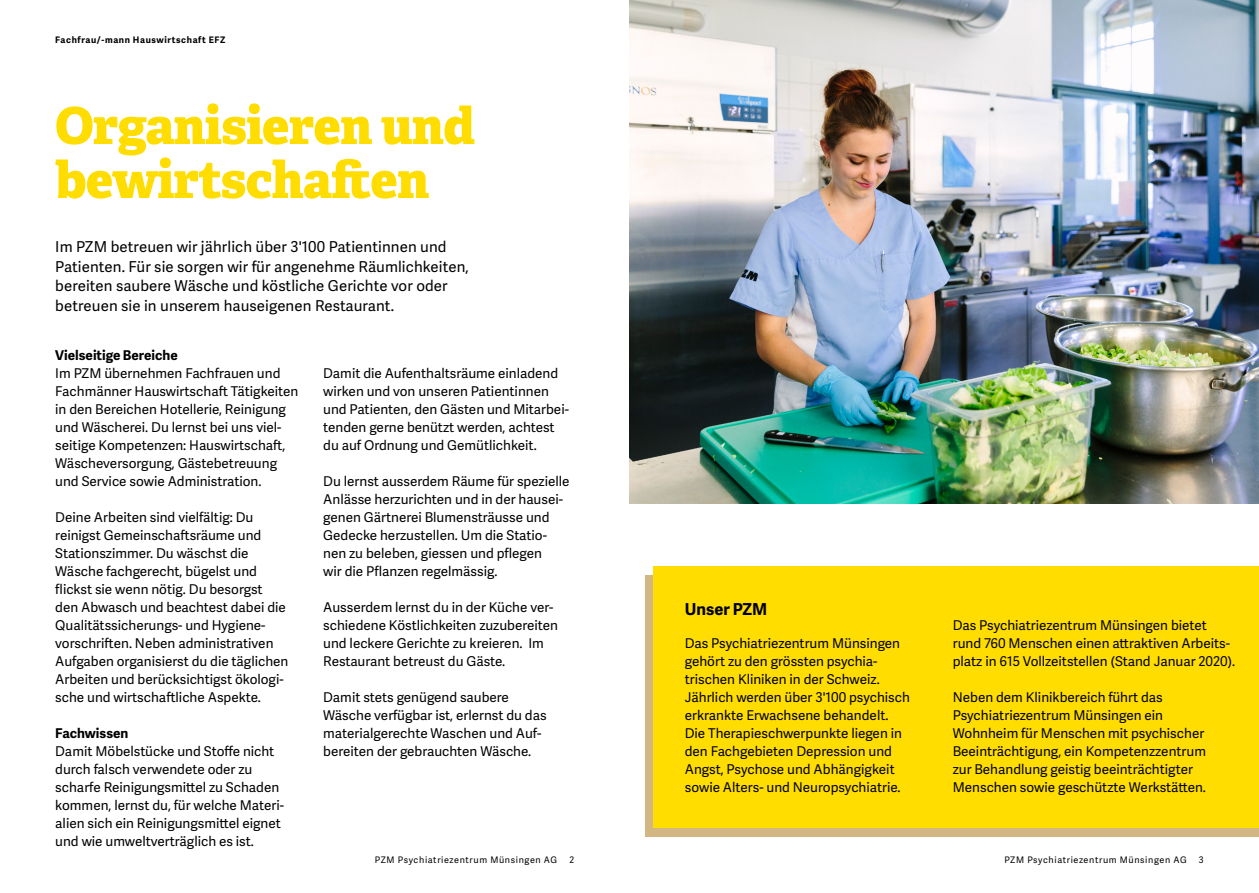
<style>
.page{position:relative;width:1259px;height:893px;background:#fff}
.page>*{position:absolute;margin:0;border:0;box-sizing:border-box;transform-origin:0 0}
.t1{font:800 51px/54px "Adelle";letter-spacing:-.01em;color:#fd0}
.t2{font:700 16.5px "Adelle Sans";color:#000}
.t3{font:15px/19.5px "Adelle Sans";letter-spacing:.01em;color:#000}
.t4{font:13.5px/18px "Adelle Sans";color:#000}
.t5{font:700 13.5px "Adelle Sans";color:#000}
.t6{font:9px "Adelle Sans";letter-spacing:.07em;color:#000}
.t7{font:700 9px "Adelle Sans";letter-spacing:.07em;color:#000}
</style>
<div class="page">
<div style="left:645px;top:575px;width:614px;height:262px;background:#d2b782"></div>
<div style="left:653px;top:566px;width:606px;height:262px;background:#fd0"></div>
<img style="left:629px;top:0;width:630px;height:504px">
<p class="t7" style="left:55px;top:33px;width:172px">Fachfrau/-mann Hauswirtschaft EFZ</p>
<h1 class="t1" style="left:55px;top:99px;width:421px">Organisieren und bewirtschaften</h1>
<p class="t3" style="left:55px;top:236px;width:415px">Im PZM betreuen wir jährlich über 3'100 Patientinnen und Patienten. Für sie sorgen wir für angenehme Räumlichkeiten, bereiten saubere Wäsche und köstliche Gerichte vor oder betreuen sie in unserem hauseigenen Restaurant.</p>
<p class="t5" style="left:55px;top:345px;width:124px">Vielseitige Bereiche</p>
<p class="t4" style="left:55px;top:364px;width:245px">Im PZM übernehmen Fachfrauen und Fachmänner Hauswirtschaft Tätigkeiten in den Bereichen Hotellerie, Reinigung und Wäscherei. Du lernst bei uns viel&shy;seitige Kompetenzen: Hauswirtschaft, Wäscheversorgung, Gästebetreuung und Service sowie Administration.</p>
<p class="t4" style="left:55px;top:508px;width:235px">Deine Arbeiten sind vielfältig: Du reinigst Gemeinschaftsräume und Stationszimmer. Du wäschst die Wäsche fachgerecht, bügelst und flickst sie wenn nötig. Du besorgst den Abwasch und beachtest dabei die Qualitätssicherungs- und Hygiene&shy;vorschriften. Neben administrativen Aufgaben organisierst du die täglichen Arbeiten und berücksichtigst ökologi&shy;sche und wirtschaftliche Aspekte.</p>
<p class="t5" style="left:55px;top:723px;width:75px">Fachwissen</p>
<p class="t4" style="left:55px;top:742px;width:230px">Damit Möbelstücke und Stoffe nicht durch falsch verwendete oder zu scharfe Reinigungsmittel zu Schaden kommen, lernst du, für welche Materi&shy;alien sich ein Reinigungsmittel eignet und wie umweltverträglich es ist.</p>
<p class="t4" style="left:323px;top:364px;width:247px">Damit die Aufenthaltsräume einladend wirken und von unseren Patientinnen und Patienten, den Gästen und Mitarbei&shy;tenden gerne benützt werden, achtest du auf Ordnung und Gemütlichkeit.</p>
<p class="t4" style="left:323px;top:472px;width:248px">Du lernst ausserdem Räume für spezielle Anlässe herzurichten und in der hausei&shy;genen Gärtnerei Blumensträusse und Gedecke herzustellen. Um die Statio&shy;nen zu beleben, giessen und pflegen<br>wir die Pflanzen regelmässig.</p>
<p class="t4" style="left:323px;top:598px;width:236px">Ausserdem lernst du in der Küche ver&shy;schiedene Köstlichkeiten zuzubereiten und leckere Gerichte zu kreieren. Im Restaurant betreust du Gäste.</p>
<p class="t4" style="left:323px;top:688px;width:225px">Damit stets genügend saubere Wäsche verfügbar ist, erlernst du das materialgerechte Waschen und Auf&shy;bereiten der gebrauchten Wäsche.</p>
<p class="t2" style="left:685px;top:597px;width:84px">Unser PZM</p>
<p class="t4" style="left:685px;top:634px;width:227px">Das Psychiatriezentrum Münsingen gehört zu den grössten psychia&shy;trischen Kliniken in der Schweiz.<br>Jährlich werden über 3'100 psychisch erkrankte Erwachsene behandelt.<br>Die Therapieschwerpunkte liegen in den Fachgebieten Depression und Angst, Psychose und Abhängigkeit sowie Alters- und Neuropsychiatrie.</p>
<p class="t4" style="left:952px;top:616px;width:284px">Das Psychiatriezentrum Münsingen bietet rund 760 Menschen einen attraktiven Arbeits&shy;platz in 615 Vollzeitstellen (Stand Januar 2020).</p>
<p class="t4" style="left:952px;top:688px;width:255px">Neben dem Klinikbereich führt das Psychiatriezentrum Münsingen ein Wohnheim für Menschen mit psychischer Beeinträchtigung, ein Kompetenzzentrum zur Behandlung geistig beeinträchtigter Menschen sowie geschützte Werkstätten.</p>
<p class="t6" style="left:375px;top:854px;width:184px">PZM Psychiatriezentrum Münsingen AG</p>
<p class="t6" style="left:569px;top:854px;width:6px">2</p>
<p class="t6" style="left:1004px;top:854px;width:184px">PZM Psychiatriezentrum Münsingen AG</p>
<p class="t6" style="left:1198px;top:854px;width:6px">3</p>
</div>
